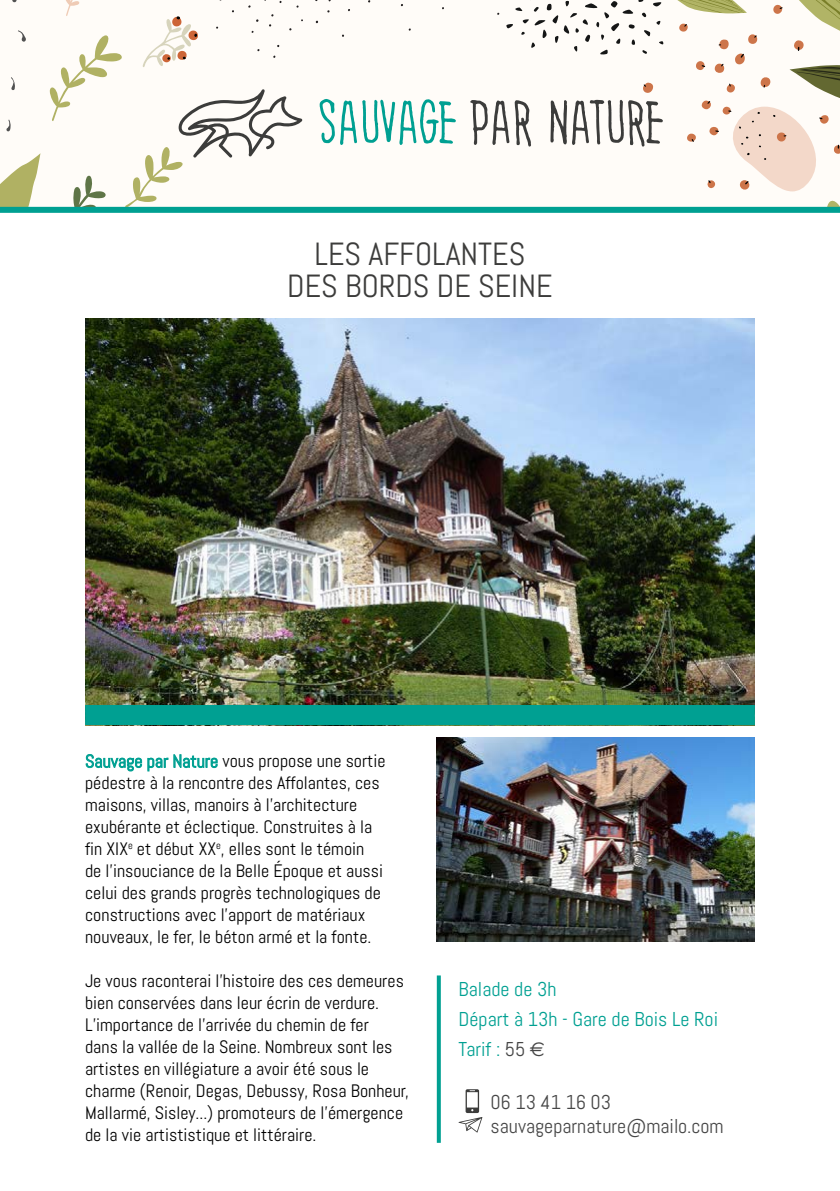
<style>
.page{position:relative;width:840px;height:1191px;background:#fff}
.page>*{position:absolute;margin:0;border:0;box-sizing:border-box;transform-origin:0 0}
.t1{font:62px "Ilovethesmellofrain";color:#3c3c3b}
.t2{font:32px/32px "Abel";color:#3c3c3b;text-align:center}
.t3{font:20px/29.6px "Abel";color:#00a092}
.t4{font:20px/24px "Abel";color:#464646}
.t5{font:18px/22px "Abel";color:#000}
.s1{color:#00a092}
.s2{color:#464646}
.s3{font-family:"Euro Sans";color:#464646}
</style>
<div class="page">
<svg style="left:0;top:0;width:40px;height:207px"></svg>
<svg style="left:436px;top:975px;width:4px;height:167px"></svg>
<div style="left:0;top:207px;width:839px;height:6px;background:#00a092"></div>
<img style="left:436px;top:737px;width:318px;height:204px">
<svg style="left:46px;top:0;width:793px;height:207px"></svg>
<img style="left:85px;top:318px;width:669px;height:387px">
<div style="left:85px;top:705px;width:669px;height:20px;background:#00a092"></div>
<svg style="left:458px;top:1089px;width:24px;height:43px"></svg>
<h1 class="t1" style="left:318px;top:91px;width:344px"><span class="s1">SAUVAGE</span> PAR NATURE</h1>
<h2 class="t2" style="left:287px;top:238px;width:267px">LES AFFOLANTES<br>DES BORDS DE SEINE</h2>
<p class="t5" style="left:85px;top:750px;width:302px"><span class="s1">Sauvage par Nature</span> vous propose une sortie pédestre à la rencontre des Affolantes, ces maisons, villas, manoirs à l’architecture exubérante et éclectique. Construites à la fin XIX<sup>e</sup> et début XX<sup>e</sup>, elles sont le témoin<br>de l’insouciance de la Belle Époque et aussi celui des grands progrès technologiques de constructions avec l’apport de matériaux nouveaux, le fer, le béton armé et la fonte.</p>
<p class="t5" style="left:85px;top:970px;width:325px">Je vous raconterai l’histoire des ces demeures bien conservées dans leur écrin de verdure.<br>L’importance de l’arrivée du chemin de fer<br>dans la vallée de la Seine. Nombreux sont les artistes en villégiature a avoir été sous le charme (Renoir, Degas, Debussy, Rosa Bonheur, Mallarmé, Sisley...) promoteurs de l’émergence de la vie artististique et littéraire.</p>
<p class="t3" style="left:458px;top:974px;width:261px">Balade de 3h<br>Départ à 13h - Gare de Bois Le Roi<br>Tarif : <span class="s2">55</span> <span class="s3">e</span></p>
<p class="t4" style="left:490px;top:1090px;width:234px">06 13 41 16 03 sauvageparnature@mailo.com</p>
</div>
